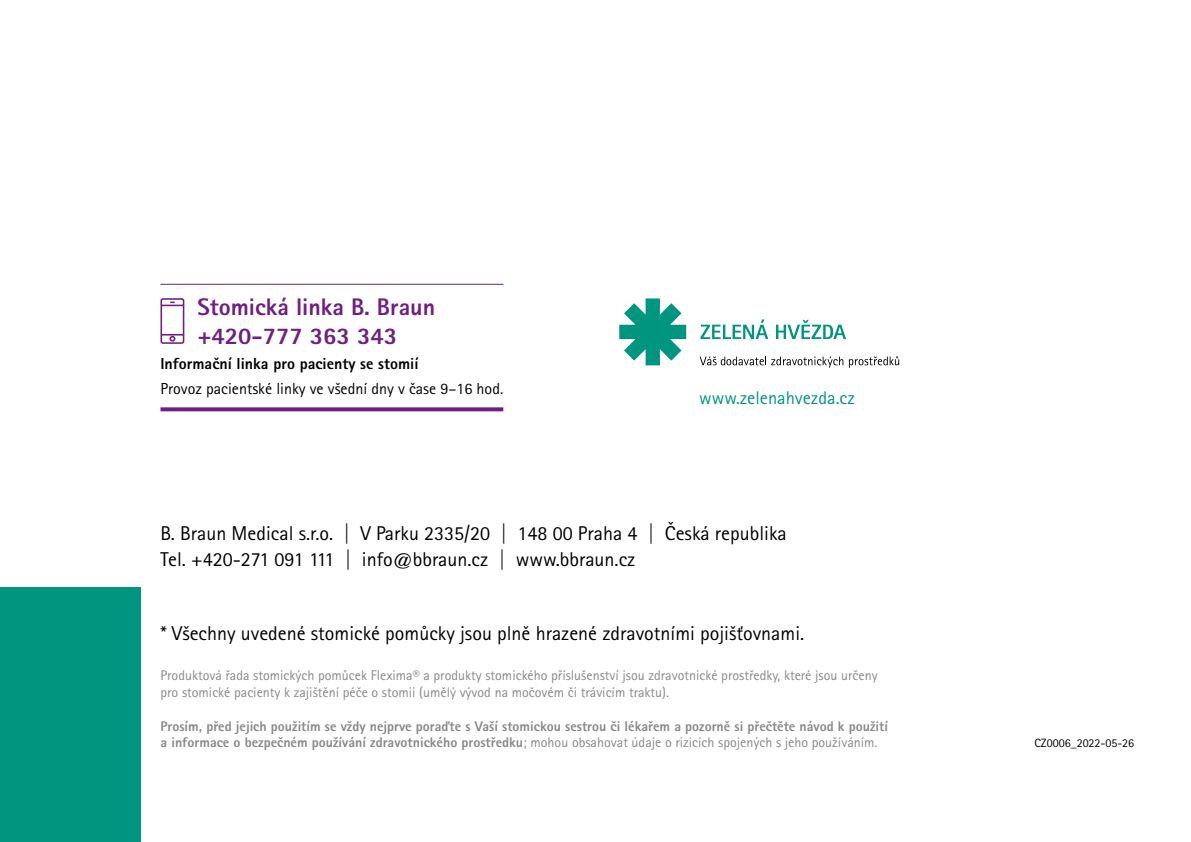
<style>
.page{position:relative;width:1191px;height:842px;background:#fff}
.page>*{position:absolute;margin:0;border:0;box-sizing:border-box;transform-origin:0 0}
.t1{font:800 24px/28.8px "Rotis Sans Serif Pro";color:#6f1f80}
.t2{font:20px/26px "Rotis Sans Serif Pro";color:#000}
.t3{font:18.4px "Rotis Sans Serif Pro";color:#00957e}
.t4{font:16px "Rotis Sans Serif Pro";color:#000}
.t5{font:800 16px "Rotis Sans Serif Pro";color:#000}
.t6{font:800 14px/16.8px "Rotis Sans Serif Pro";color:#87888a}
.t7{font:14px/16.8px "Rotis Sans Serif Pro";color:#87888a}
.t8{font:12px "Rotis Sans Serif Pro";color:#000}
.s1{font-weight:400}
</style>
<div class="page">
<svg style="left:619px;top:298px;width:67px;height:67px"></svg>
<svg style="left:700px;top:319px;width:68px;height:20px"></svg>
<svg style="left:776px;top:320px;width:70px;height:19px"></svg>
<svg style="left:699px;top:357px;width:144px;height:11px"></svg>
<svg style="left:849px;top:356px;width:50px;height:12px"></svg>
<div style="left:0;top:588px;width:140px;height:254px;background:#00957e"></div>
<hr style="left:160px;top:284px;width:343px;height:1px;background:#6f1f80">
<svg style="left:160px;top:407px;width:343px;height:4px"></svg>
<svg style="left:160px;top:298px;width:25px;height:46px"></svg>
<h1 class="t1" style="left:197px;top:292px;width:239px">Stomická linka B. Braun +420-777 363 343</h1>
<p class="t5" style="left:160px;top:353px;width:259px">Informační linka pro pacienty se stomií</p>
<p class="t4" style="left:160px;top:379px;width:344px">Provoz pacientské linky ve všední dny v čase 9–16 hod.</p>
<h3 class="t3" style="left:699px;top:387px;width:157px">www.zelenahvezda.cz</h3>
<h2 class="t2" style="left:160px;top:521px;width:628px">B. Braun Medical s.r.o. | V Parku 2335/20 | 148 00 Praha 4 | Česká republika<br>Tel. +420-271 091 111 | info@bbraun.cz | www.bbraun.cz</h2>
<h2 class="t2" style="left:160px;top:620px;width:645px">* Všechny uvedené stomické pomůcky jsou plně hrazené zdravotními pojišťovnami.</h2>
<p class="t7" style="left:160px;top:667px;width:718px">Produktová řada stomických pomůcek Flexima® a produkty stomického příslušenství jsou zdravotnické prostředky, které jsou určeny pro stomické pacienty k zajištění péče o stomii (umělý vývod na močovém či trávicím traktu).</p>
<p class="t6" style="left:160px;top:717px;width:729px">Prosím, před jejich použitím se vždy nejprve poraďte s Vaší stomickou sestrou či lékařem a pozorně si přečtěte návod k použití a informace o bezpečném používání zdravotnického prostředku<span class="s1">; mohou obsahovat údaje o rizicích spojených s jeho používáním.</span></p>
<p class="t8" style="left:1034px;top:736px;width:101px">CZ0006_2022-05-26</p>
</div>
